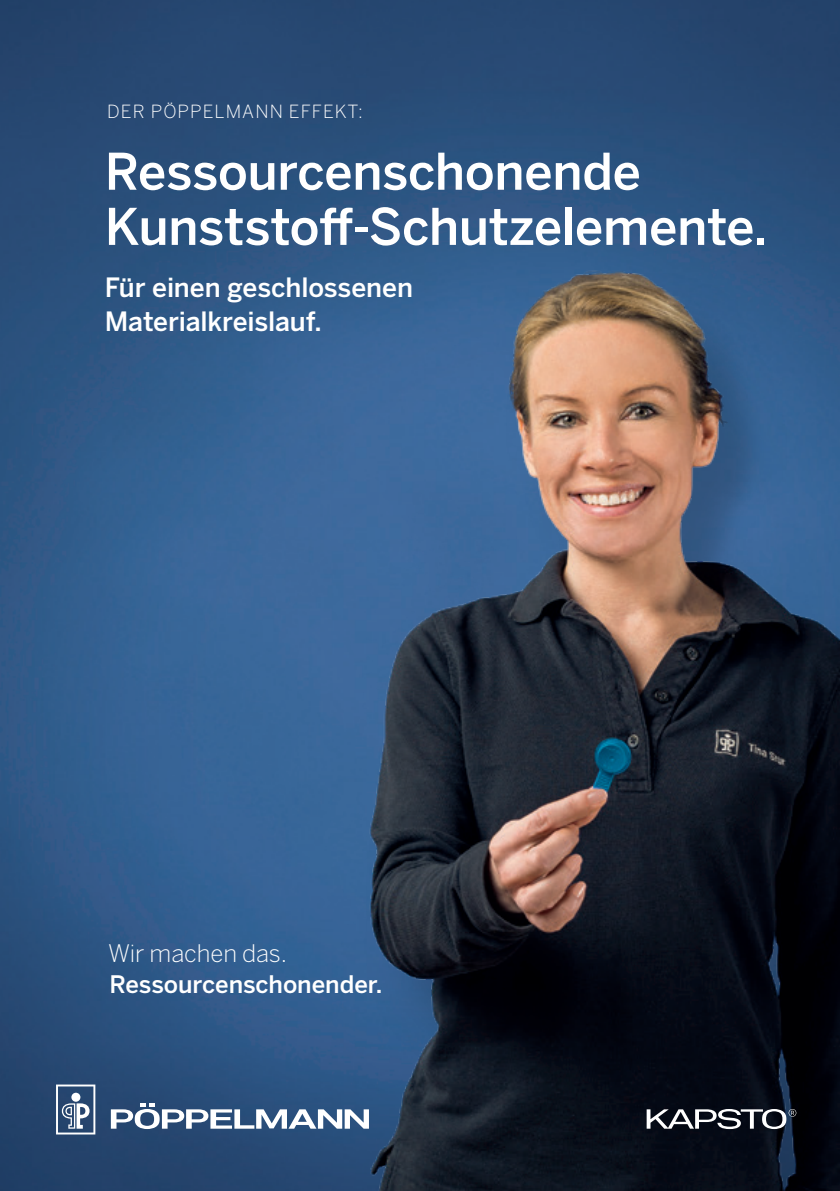
<style>
.page{position:relative;width:840px;height:1191px;background:#fff}
.page>*{position:absolute;margin:0;border:0;box-sizing:border-box;transform-origin:0 0}
.t1{font:500 50.2px/55.2px "Benton Sans OT";letter-spacing:-.005em;color:#fff}
.t2{font:500 26.4px/34px "Benton Sans OT";letter-spacing:-.005em;color:#fff}
.t3{font:500 24px "Benton Sans OT";color:#fff}
.t4{font:300 24px "Benton Sans OT";letter-spacing:-.01em;color:#fff}
.t5{font:300 18px "Benton Sans OT";letter-spacing:.06em;color:#fff}
</style>
<div class="page">
<img style="left:0;top:0;width:839px;height:174px">
<img style="left:0;top:174px;width:839px;height:1017px">
<svg style="left:646px;top:1109px;width:149px;height:20px"></svg>
<svg style="left:56px;top:1084px;width:39px;height:50px"></svg>
<svg style="left:111px;top:1103px;width:258px;height:26px"></svg>
<p class="t5" style="left:107px;top:100px;width:257px">DER PÖPPELMANN EFFEKT:</p>
<p class="t1" style="left:105px;top:144px;width:664px">Ressourcenschonende<br>Kunststoff-Schutzelemente.</p>
<p class="t2" style="left:105px;top:270px;width:309px">Für einen geschlossenen<br>Materialkreislauf.</p>
<p class="t4" style="left:108px;top:939px;width:180px">Wir machen das.</p>
<p class="t3" style="left:109px;top:969px;width:274px">Ressourcenschonender.</p>
</div>
